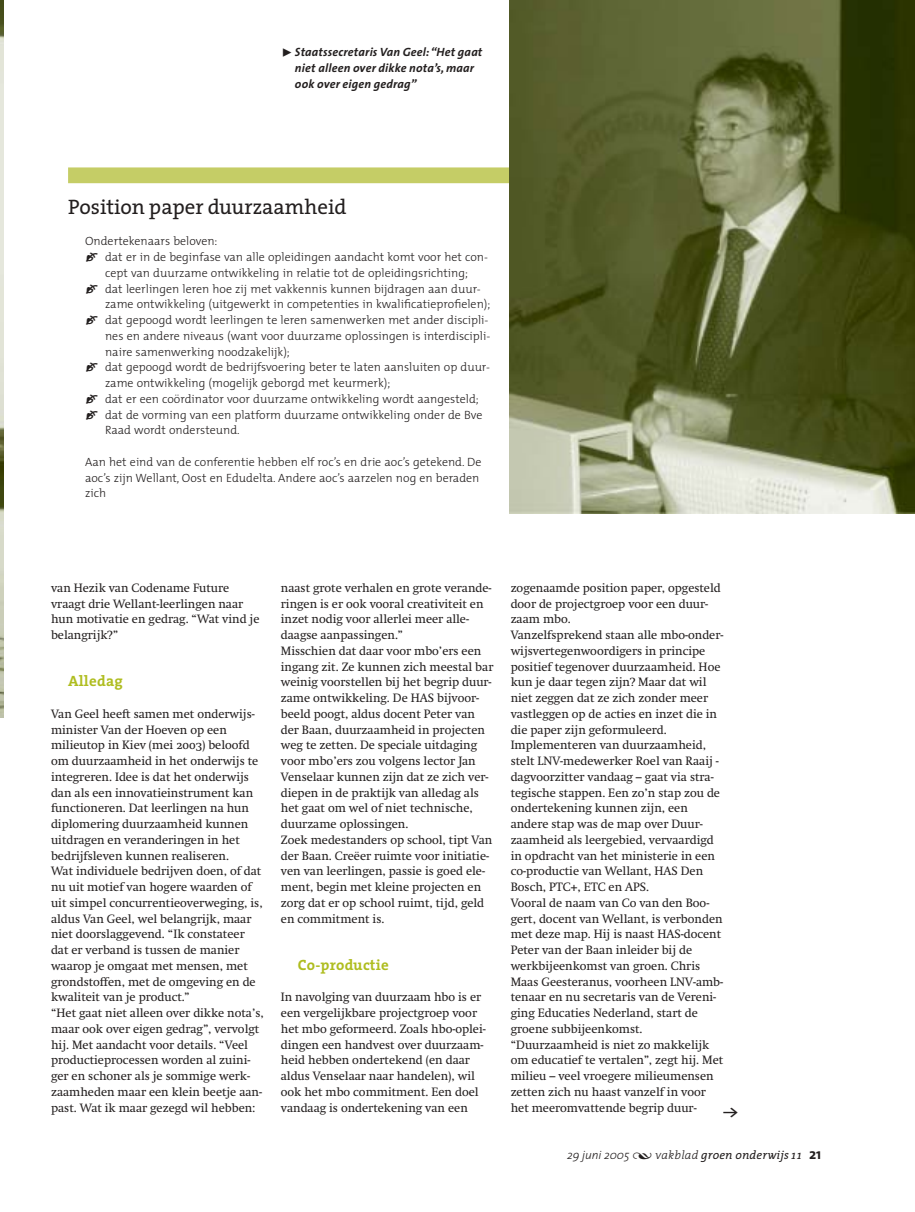
<style>
.page{position:relative;width:915px;height:1212px;background:#fff}
.page>*{position:absolute;margin:0;border:0;box-sizing:border-box;transform-origin:0 0}
.t1{font:21px "The Serif";color:#231f1f}
.t2{font:700 15px "The Serif";letter-spacing:.015em;color:#afbd20}
.t3{font:12px/15.8px "Swift Special";color:#231f1f}
.t4{font:300 12px/15.8px "The Mix";color:#231f1f}
.t5{font:italic 700 12px/15.8px "The Sans";letter-spacing:.015em;color:#231f1f}
.t6{font:italic 12px "The Serif";letter-spacing:.015em;color:#231f1f}
.t7{font:12px "The Mix Bold Expert";color:#231f1f;scale:1.24 1}
.s1{font-family:"The Sans Bold Expert";font-weight:400;font-style:normal}
.s2{font-family:"The Sans Bold Expert";font-weight:400}
.s3{font-family:"The Sans";font-weight:300}
.s4{font-family:"The Serif Extra Light Expert";font-style:normal}
.s5{font-weight:300}
.s6{font-family:"The Sans";font-weight:700;font-style:normal;font-size:15px}
</style>
<div class="page">
<img style="left:0;top:0;width:4px;height:718px">
<div style="left:68px;top:167px;width:442px;height:16px;background:#c5cd66"></div>
<img style="left:509px;top:0;width:405px;height:513px">
<p class="t5" style="left:295px;top:46px;width:189px;text-indent:-14px"><span class="s1">˘</span> Staatssecretaris Van Geel: “Het gaat niet alleen over dikke nota’s, maar ook over eigen gedrag”</p>
<h1 class="t1" style="left:68px;top:199px;width:280px">Position paper duurzaamheid</h1>
<p class="t4" style="left:85px;top:235px;width:134px">Ondertekenaars beloven:</p>
<p class="t4" style="left:85px;top:250px;width:404px"><span class="s2">Õ</span> dat er in de beginfase van alle opleidingen aandacht komt voor het con-</p>
<p class="t4" style="left:105px;top:266px;width:364px">cept van duurzame ontwikkeling in relatie tot de opleidingsrichting;</p>
<p class="t4" style="left:85px;top:282px;width:397px"><span class="s2">Õ</span> dat leerlingen leren hoe zij met vakkennis kunnen bijdragen aan duur-</p>
<p class="t4" style="left:105px;top:298px;width:386px">zame ontwikkeling (uitgewerkt in competenties in kwalificatieprofielen);</p>
<p class="t4" style="left:85px;top:313px;width:405px"><span class="s2">Õ</span> dat gepoogd wordt leerlingen te leren samenwerken met ander discipli-</p>
<p class="t4" style="left:105px;top:329px;width:386px">nes en andere niveaus (want voor duurzame oplossingen is interdiscipli-</p>
<p class="t4" style="left:105px;top:345px;width:186px">naire samenwerking noodzakelijk);</p>
<p class="t4" style="left:85px;top:361px;width:406px"><span class="s2">Õ</span> dat gepoogd wordt de bedrijfsvoering beter te laten aansluiten op duur-</p>
<p class="t4" style="left:105px;top:376px;width:287px">zame ontwikkeling (mogelijk geborgd met keurmerk);</p>
<p class="t4" style="left:85px;top:392px;width:395px"><span class="s2">Õ</span> dat er een coördinator voor duurzame ontwikkeling wordt aangesteld;</p>
<p class="t4" style="left:85px;top:408px;width:398px"><span class="s2">Õ</span> dat de vorming van een platform duurzame ontwikkeling onder de Bve</p>
<p class="t4" style="left:105px;top:424px;width:136px">Raad wordt ondersteund.</p>
<p class="t4" style="left:85px;top:455px;width:398px">Aan het eind van de conferentie hebben elf roc’s en drie aoc’s getekend. De aoc’s zijn Wellant, Oost en Edudelta. Andere aoc’s aarzelen nog en beraden zich</p>
<p class="t3" style="left:51px;top:581px;width:210px">van Hezik van Codename Future vraagt drie Wellant-leerlingen naar hun motivatie en gedrag. “Wat vind je belangrijk?”</p>
<p class="t2" style="left:68px;top:676px;width:56px">Alledag</p>
<p class="t3" style="left:51px;top:707px;width:214px">Van Geel heeft samen met onderwijs&shy;minister Van der Hoeven op een milieutop in Kiev (mei 2003) beloofd om duurzaamheid in het onderwijs te integreren. Idee is dat het onderwijs dan als een innovatieinstrument kan functioneren. Dat leerlingen na hun diplomering duurzaamheid kunnen uitdragen en veranderingen in het bedrijfsleven kunnen realiseren.<br>Wat individuele bedrijven doen, of dat nu uit motief van hogere waarden of uit simpel concurrentieoverweging, is, aldus Van Geel, wel belangrijk, maar niet doorslaggevend. “Ik constateer dat er verband is tussen de manier waarop je omgaat met mensen, met grondstoffen, met de omgeving en de kwaliteit van je product.”<br>“Het gaat niet alleen over dikke nota’s, maar ook over eigen gedrag”, vervolgt hij. Met aandacht voor details. “Veel productieprocessen worden al zuini&shy;ger en schoner als je sommige werk&shy;zaamheden maar een klein beetje aan&shy;past. Wat ik maar gezegd wil hebben:</p>
<p class="t3" style="left:281px;top:581px;width:214px">naast grote verhalen en grote verande&shy;ringen is er ook vooral creativiteit en inzet nodig voor allerlei meer alle&shy;daagse aanpassingen.”<br>Misschien dat daar voor mbo’ers een ingang zit. Ze kunnen zich meestal bar weinig voorstellen bij het begrip duur&shy;zame ontwikkeling. De HAS bijvoor&shy;beeld poogt, aldus docent Peter van der Baan, duurzaamheid in projecten weg te zetten. De speciale uitdaging voor mbo’ers zou volgens lector Jan Venselaar kunnen zijn dat ze zich ver&shy;diepen in de praktijk van alledag als het gaat om wel of niet technische, duurzame oplossingen.<br>Zoek medestanders op school, tipt Van der Baan. Creëer ruimte voor initiatie&shy;ven van leerlingen, passie is goed ele&shy;ment, begin met kleine projecten en zorg dat er op school ruimt, tijd, geld en commitment is.</p>
<p class="t2" style="left:298px;top:959px;width:92px">Co-productie</p>
<p class="t3" style="left:281px;top:991px;width:206px">In navolging van duurzaam hbo is er een vergelijkbare projectgroep voor het mbo geformeerd. Zoals hbo-oplei&shy;dingen een handvest over duurzaam&shy;heid hebben ondertekend (en daar aldus Venselaar naar handelen), wil ook het mbo commitment. Een doel vandaag is ondertekening van een</p>
<p class="t3" style="left:510px;top:581px;width:214px">zogenaamde position paper, opgesteld door de projectgroep voor een duur&shy;zaam mbo.<br>Vanzelfsprekend staan alle mbo-onder&shy;wijsvertegenwoordigers in principe positief tegenover duurzaamheid. Hoe kun je daar tegen zijn? Maar dat wil niet zeggen dat ze zich zonder meer vastleggen op de acties en inzet die in die paper zijn geformuleerd.<br>Implementeren van duurzaamheid, stelt LNV-medewerker Roel van Raaij - dagvoorzitter vandaag – gaat via stra&shy;tegische stappen. Een zo’n stap zou de ondertekening kunnen zijn, een andere stap was de map over Duur&shy;zaamheid als leergebied, vervaardigd in opdracht van het ministerie in een co-productie van Wellant, HAS Den Bosch, PTC+, ETC en APS.<br>Vooral de naam van Co van den Boo&shy;gert, docent van Wellant, is verbonden met deze map. Hij is naast HAS-docent Peter van der Baan inleider bij de werkbijeenkomst van groen. Chris Maas Geesteranus, voorheen LNV-amb&shy;tenaar en nu secretaris van de Vereni&shy;ging Educaties Nederland, start de groene subbijeenkomst. “Duurzaamheid is niet zo makkelijk om educatief te vertalen”, zegt hij. Met milieu – veel vroegere milieumensen zetten zich nu haast vanzelf in voor het meeromvattende begrip duur-</p>
<p class="t7" style="left:723px;top:1104px;width:14px">Y</p>
<p class="t6" style="left:567px;top:1150px;width:256px"><span class="s3">29 juni 2005</span> <span class="s4">Œ</span> <span class="s5">vakblad</span> groen onderwijs 11 <span class="s6">21</span></p>
</div>
